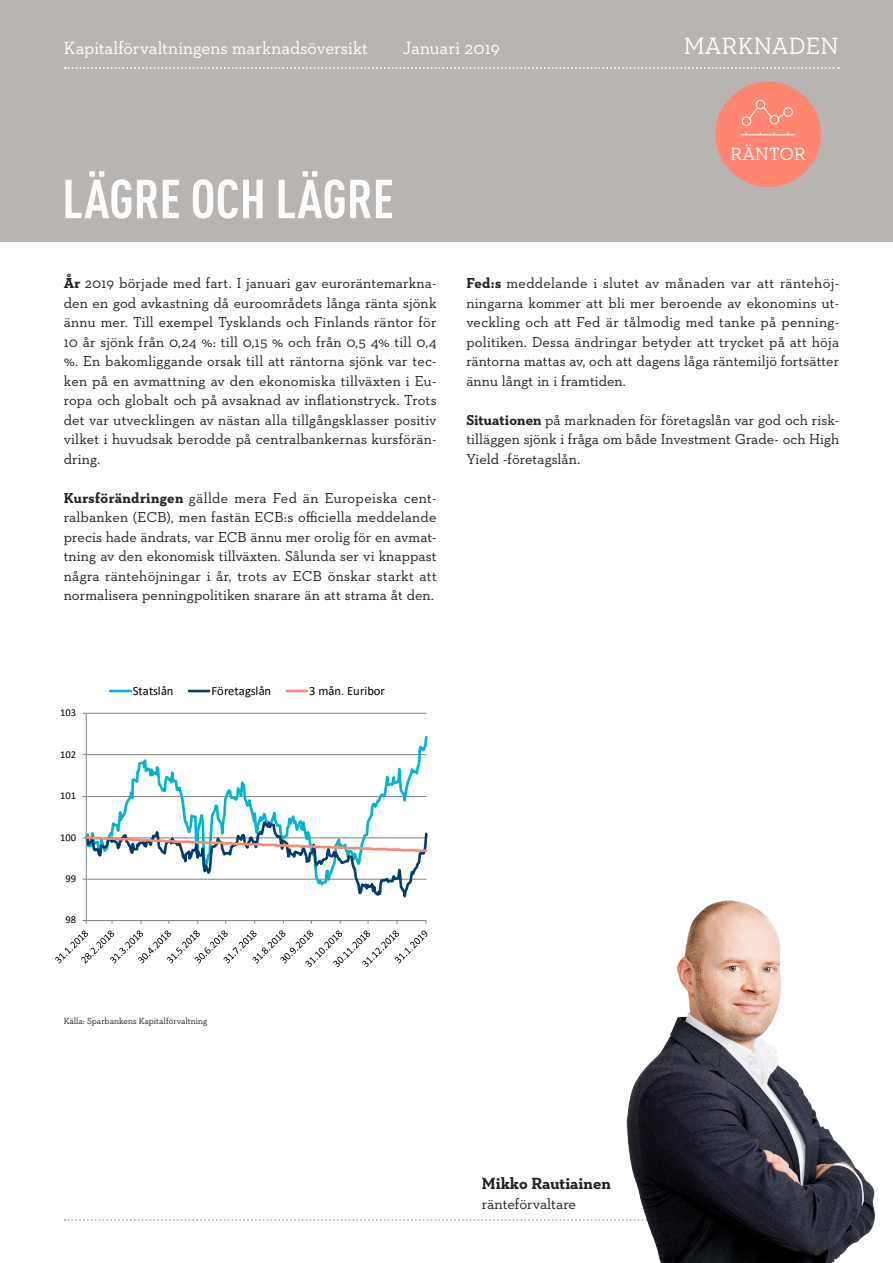
<style>
.page{position:relative;width:893px;height:1263px;background:#fff}
.page>*{position:absolute;margin:0;border:0;box-sizing:border-box;transform-origin:0 0}
.OTSIKKO{font:700 condensed 54px "DIN Offc Pro";color:#fff}
.headerin_yläteksti_o{font:24px "Neutraface Slab Text";letter-spacing:.01em;color:#fff}
.t1{font:18px "Neutraface Slab Text";color:#fff}
.allekirjoitus{font:700 16.5px "Neutraface Slab Text";color:#231f20}
.allekirjoitus-2{font:15px "Neutraface Slab Text";letter-spacing:-.005em;color:#231f20}
.t2{font:700 condensed 15px "DIN Offc Pro";color:#231f20}
.LEIPIS{font:14.7px/19.5px "Neutraface Slab Text";letter-spacing:.005em;color:#231f20;text-align:justify}
.t3{font:12.6px "Calibri";color:#000}
.t4{font:10.5px "Calibri";letter-spacing:-.005em;color:#000}
.t5{font:9px "Neutraface Slab Text";color:#231f20}
.s1{font-weight:700}
</style>
<div class="page">
<svg style="left:64px;top:1219px;width:496px;height:2px"></svg>
<div style="left:0;top:0;width:893px;height:242px;background:#b8b4b1"></div>
<div style="left:715px;top:82px;width:106px;height:105px;background:#ff8671;border-radius:50%"></div>
<hr style="left:741px;top:134px;width:54px;height:1px;background:#fff">
<svg style="left:742px;top:100px;width:51px;height:26px"></svg>
<img style="left:560px;top:900px;width:316px;height:363px">
<hr style="left:86px;top:713px;width:340px;height:1px;background:#868686">
<hr style="left:86px;top:713px;width:1px;height:207px;background:#868686">
<hr style="left:86px;top:920px;width:340px;height:1px;background:#868686">
<svg style="left:86px;top:728px;width:341px;height:85px"></svg>
<svg style="left:83px;top:813px;width:344px;height:100px"></svg>
<svg style="left:55px;top:930px;width:373px;height:37px"></svg>
<hr style="left:110px;top:690px;width:21px;height:2px;background:#00b5d0">
<hr style="left:189px;top:690px;width:20px;height:2px;background:#003d6b">
<hr style="left:287px;top:690px;width:20px;height:2px;background:#ff8671">
<svg style="left:65px;top:67px;width:774px;height:2px"></svg>
<p class="t1" style="left:64px;top:37px;width:306px">Kapitalförvaltningens marknadsöversikt</p>
<p class="t1" style="left:403px;top:37px;width:99px">Januari 2019</p>
<p class="OTSIKKO" style="left:62px;top:159px;width:333px">LÄGRE OCH LÄGRE</p>
<p class="headerin_yläteksti_o" style="left:684px;top:31px;width:157px">MARKNADEN</p>
<p class="t1" style="left:730px;top:143px;width:77px">RÄNTOR</p>
<p class="LEIPIS" style="left:64px;top:273px;width:374px"><span class="s1">År</span> 2019 började med fart. I januari gav euroräntemarkna&shy;den en god avkastning då euroområdets långa ränta sjönk ännu mer. Till exempel Tysklands och Finlands räntor för 10 år sjönk från 0,24 %: till 0,15 % och från 0,5 4% till 0,4 %. En bakomliggande orsak till att räntorna sjönk var tec&shy;ken på en avmattning av den ekonomiska tillväxten i Eu&shy;ropa och globalt och på avsaknad av inflationstryck. Trots det var utvecklingen av nästan alla tillgångsklasser positiv vilket i huvudsak berodde på centralbankernas kursförän&shy;dring.</p>
<p class="LEIPIS" style="left:64px;top:488px;width:374px"><span class="s1">Kursförändringen</span> gällde mera Fed än Europeiska cent&shy;ralbanken (ECB), men fastän ECB:s officiella meddelande precis hade ändrats, var ECB ännu mer orolig för en avmat&shy;tning av den ekonomisk tillväxten. Sålunda ser vi knappast några räntehöjningar i år, trots av ECB önskar starkt att normalisera penningpolitiken snarare än att strama åt den.</p>
<p class="LEIPIS" style="left:466px;top:273px;width:374px"><span class="s1">Fed:s</span> meddelande i slutet av månaden var att räntehöj&shy;ningarna kommer att bli mer beroende av ekonomins ut&shy;veckling och att Fed är tålmodig med tanke på penning&shy;politiken. Dessa ändringar betyder att trycket på att höja räntorna mattas av, och att dagens låga räntemiljö fortsätter ännu långt in i framtiden.</p>
<p class="LEIPIS" style="left:466px;top:410px;width:374px"><span class="s1">Situationen</span> på marknaden för företagslån var god och risk&shy;tilläggen sjönk i fråga om både Investment Grade- och High Yield -företagslån.</p>
<p class="t4" style="left:60px;top:706px;width:17px">103</p>
<p class="t4" style="left:60px;top:747px;width:17px">102</p>
<p class="t4" style="left:60px;top:788px;width:17px">101</p>
<p class="t4" style="left:60px;top:830px;width:17px">100</p>
<p class="t4" style="left:66px;top:871px;width:12px">99</p>
<p class="t4" style="left:66px;top:913px;width:12px">98</p>
<p class="t3" style="left:133px;top:682px;width:42px">Statslån</p>
<p class="t3" style="left:211px;top:682px;width:61px">Företagslån</p>
<p class="t3" style="left:309px;top:682px;width:77px">3 mån. Euribor</p>
<p class="t5" style="left:64px;top:1015px;width:145px">Källa: Sparbankens Kapitalförvaltning</p>
<p class="allekirjoitus" style="left:482px;top:1173px;width:130px">Mikko Rautiainen</p>
<p class="allekirjoitus-2" style="left:482px;top:1194px;width:96px">ränteförvaltare</p>
<p class="t2" style="left:852px;top:1204px;width:8px">7</p>
</div>
